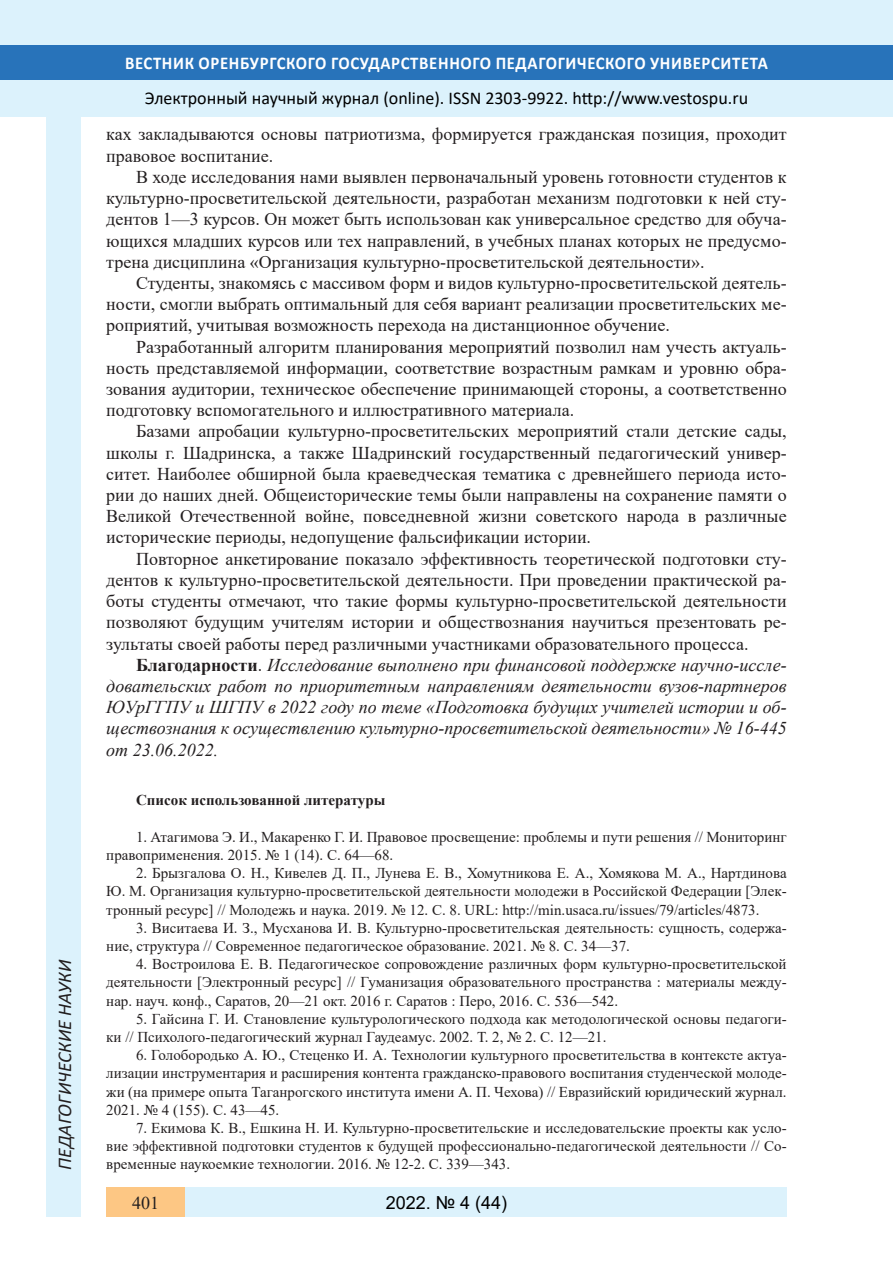
<style>
.page{position:relative;width:893px;height:1263px;background:#fff}
.page>*{position:absolute;margin:0;border:0;box-sizing:border-box;transform-origin:0 0}
.t1{font:italic 19.5px "Calibri";color:#231f20}
.Стиль2{font:18px/21.1px "Times New Roman";color:#231f20;text-align:justify}
.Стиль2-2{font:italic 18px/21.1px "Times New Roman";color:#231f20;text-align:justify}
.t2{font:18px "Calibri";color:#000}
.t3{font:700 18px "Calibri";letter-spacing:.04em;color:#fff;scale:.93 1}
.t4{font:18px "Arial";color:#000}
.t5{font:700 18px "Book Antiqua";color:#000}
.литература{font:15px/18.1px "Times New Roman";color:#231f20;text-align:justify}
.литература-2{font:700 15px "Times New Roman";color:#231f20}
.s1{font-weight:700;font-style:normal}
.s2{font-style:normal}
</style>
<div class="page">
<div style="left:0;top:0;width:893px;height:116px;background:#dcf2fc"></div>
<div style="left:0;top:45px;width:893px;height:34px;background:#2873ba"></div>
<div style="left:47px;top:116px;width:34px;height:1101px;background:#dcf2fc"></div>
<div style="left:106px;top:1188px;width:681px;height:29px;background:#dcf2fc"></div>
<div style="left:106px;top:1188px;width:79px;height:29px;background:#fdc784"></div>
<p class="t1" style="left:51px;top:1179px;width:279px;rotate:-90deg">03.00.00 Б ОЛОГИЧЕСКИЕ НАУКИ</p>
<p class="t1" style="left:51px;top:1170px;width:211px;rotate:-90deg">ПЕДАГОГИЧЕСКИЕ НАУКИ</p>
<p class="t3" style="left:125px;top:50px;width:693px">ВЕСТНИК ОРЕНБУРГСКОГО ГОСУДАРСТВЕННОГО ПЕДАГОГИЧЕСКОГО УНИВЕРСИТЕТА</p>
<p class="t2" style="left:145px;top:85px;width:605px">Электронный научный журнал (online). ISSN 2303-9922. http://www.vestospu.ru</p>
<p class="t2" style="left:388px;top:85px;width:13px">O</p>
<p class="t2" style="left:583px;top:85px;width:13px">t</p>
<p class="Стиль2" style="left:106px;top:123px;width:682px;line-height:21.8px">ках закладываются основы патриотизма, формируется гражданская позиция, проходит правовое воспитание.</p>
<p class="Стиль2" style="left:106px;top:166px;width:682px;text-indent:30px">В ходе исследования нами выявлен первоначальный уровень готовности студентов к культурно-просветительской деятельности, разработан механизм подготовки к ней сту&shy;дентов 1—3 курсов. Он может быть использован как универсальное средство для обуча&shy;ющихся младших курсов или тех направлений, в учебных планах которых не предусмо&shy;трена дисциплина «Организация культурно-просветительской деятельности».</p>
<p class="Стиль2" style="left:106px;top:272px;width:682px;text-indent:30px">Студенты, знакомясь с массивом форм и видов культурно-просветительской деятель&shy;ности, смогли выбрать оптимальный для себя вариант реализации просветительских ме&shy;роприятий, учитывая возможность перехода на дистанционное обучение.</p>
<p class="Стиль2" style="left:106px;top:335px;width:682px;text-indent:30px">Разработанный алгоритм планирования мероприятий позволил нам учесть актуаль&shy;ность представляемой информации, соответствие возрастным рамкам и уровню обра&shy;зования аудитории, техническое обеспечение принимающей стороны, а соответственно подготовку вспомогательного и иллюстративного материала.</p>
<p class="Стиль2" style="left:106px;top:420px;width:682px;text-indent:30px">Базами апробации культурно-просветительских мероприятий стали детские сады, школы г. Шадринска, а также Шадринский государственный педагогический универ&shy;ситет. Наиболее обширной была краеведческая тематика с древнейшего периода исто&shy;рии до наших дней. Общеисторические темы были направлены на сохранение памяти о Великой Отечественной войне, повседневной жизни советского народа в различные исторические периоды, недопущение фальсификации истории.</p>
<p class="Стиль2" style="left:106px;top:547px;width:682px;text-indent:30px">Повторное анкетирование показало эффективность теоретической подготовки сту&shy;дентов к культурно-просветительской деятельности. При проведении практической ра&shy;боты студенты отмечают, что такие формы культурно-просветительской деятельности позволяют будущим учителям истории и обществознания научиться презентовать ре&shy;зультаты своей работы перед различными участниками образовательного процесса.</p>
<p class="Стиль2-2" style="left:106px;top:654px;width:682px;text-indent:30px"><span class="s1">Благодарности</span><span class="s2">.</span> Исследование выполнено при финансовой поддержке научно-иссле&shy;довательских работ по приоритетным направлениям деятельности вузов-партнеров ЮУрГГПУ и ШГПУ в 2022 году по теме «Подготовка будущих учителей истории и об&shy;ществознания к осуществлению культурно-просветительской деятельности» № 16-445 от 23.06.2022.</p>
<p class="литература-2" style="left:136px;top:789px;width:251px">Список использованной литературы</p>
<p class="литература" style="left:106px;top:827px;width:682px;text-indent:30px">1. Атагимова Э. И., Макаренко Г. И. Правовое просвещение: проблемы и пути решения // Мониторинг правоприменения. 2015. № 1 (14). С. 64—68.</p>
<p class="литература" style="left:106px;top:864px;width:682px;text-indent:30px">2. Брызгалова О. Н., Кивелев Д. П., Лунева Е. В., Хомутникова Е. А., Хомякова М. А., Нартдинова Ю. М. Организация культурно-просветительской деятельности молодежи в Российской Федерации [Элек&shy;тронный ресурс] // Молодежь и наука. 2019. № 12. С. 8. URL: http://min.usaca.ru/issues/79/articles/4873.</p>
<p class="литература" style="left:106px;top:918px;width:682px;text-indent:30px">3. Виситаева И. З., Мусханова И. В. Культурно-просветительская деятельность: сущность, содержа&shy;ние, структура // Современное педагогическое образование. 2021. № 8. С. 34—37.</p>
<p class="литература" style="left:106px;top:955px;width:682px;text-indent:30px">4. Востроилова Е. В. Педагогическое сопровождение различных форм культурно-просветительской деятельности [Электронный ресурс] // Гуманизация образовательного пространства : материалы между&shy;нар. науч. конф., Саратов, 20—21 окт. 2016 г. Саратов : Перо, 2016. С. 536—542.</p>
<p class="литература" style="left:106px;top:1009px;width:682px;text-indent:30px">5. Гайсина Г. И. Становление культурологического подхода как методологической основы педагоги&shy;ки // Психолого-педагогический журнал Гаудеамус. 2002. Т. 2, № 2. С. 12—21.</p>
<p class="литература" style="left:106px;top:1046px;width:682px;text-indent:30px">6. Голобородько А. Ю., Стеценко И. А. Технологии культурного просветительства в контексте актуа&shy;лизации инструментария и расширения контента гражданско-правового воспитания студенческой молоде&shy;жи (на примере опыта Таганрогского института имени А. П. Чехова) // Евразийский юридический журнал.<br>2021. № 4 (155). С. 43—45.</p>
<p class="литература" style="left:106px;top:1118px;width:682px;text-indent:30px">7. Екимова К. В., Ешкина Н. И. Культурно-просветительские и исследовательские проекты как усло&shy;вие эффективной подготовки студентов к будущей профессионально-педагогической деятельности // Со&shy;временные наукоемкие технологии. 2016. № 12-2. С. 339—343.</p>
<p class="Стиль2" style="left:132px;top:1191px;width:28px">401</p>
<p class="t5" style="left:390px;top:1190px;width:37px">2018</p>
<p class="t5" style="left:460px;top:1190px;width:45px">2 26)</p>
<p class="t4" style="left:386px;top:1190px;width:123px">2022. № 4 (44)</p>
</div>
